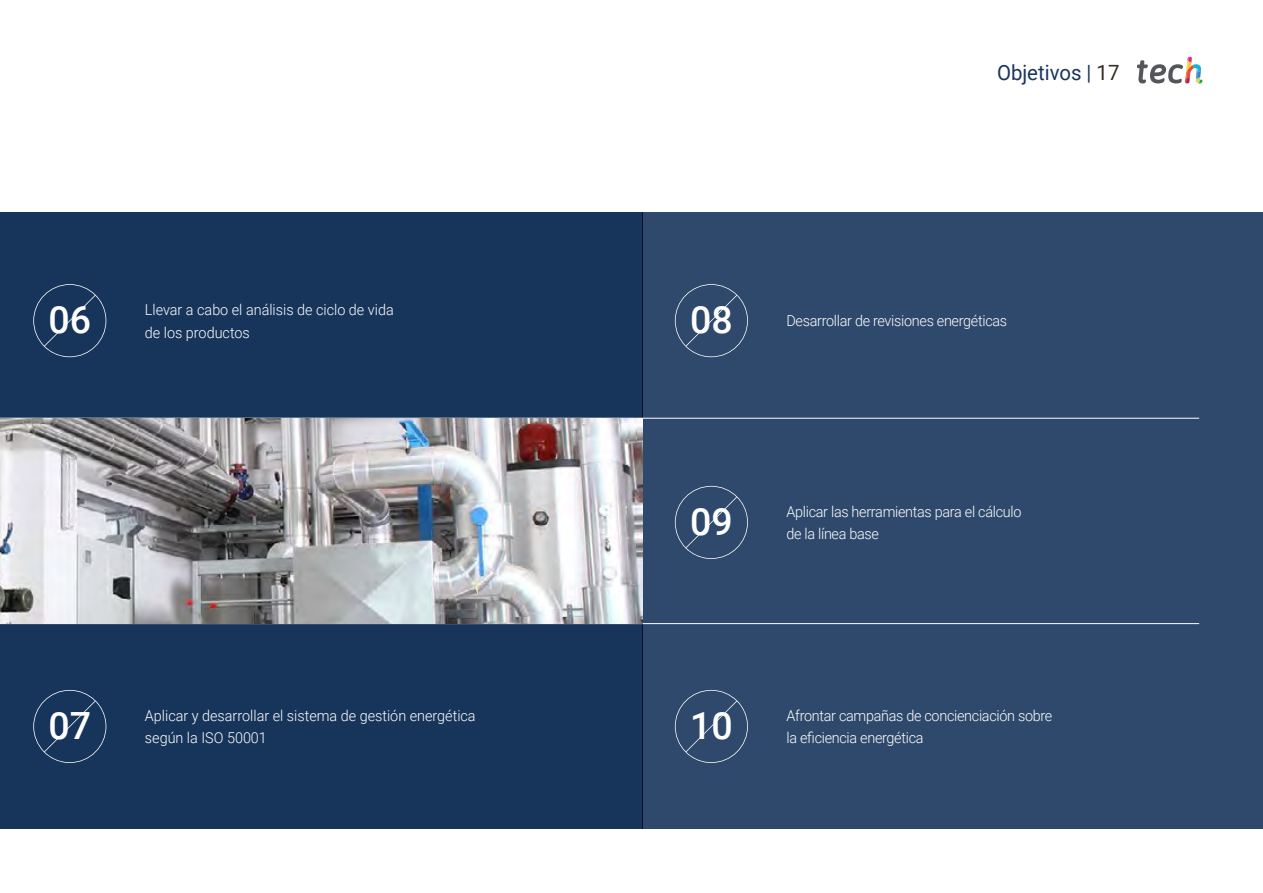
<style>
.page{position:relative;width:1263px;height:893px;background:#fff}
.page>*{position:absolute;margin:0;border:0;box-sizing:border-box;transform-origin:0 0}
.t1{font:500 37.5px "Roboto";color:#fff}
.t2{font:21px "Roboto";color:#1a355c}
.t3{font:300 15px/22.5px "Roboto";letter-spacing:-.02em;color:#fff;scale:.96 1}
.t4{font:300 15px/22.5px "Roboto";color:#fff;scale:.96 1}
.s1{color:#312e20}
</style>
<div class="page">
<svg style="left:1137px;top:57px;width:65px;height:27px"></svg>
<div style="left:0;top:213px;width:642px;height:616px;background:#17355b"></div>
<div style="left:642px;top:213px;width:621px;height:616px;background:#2e496b"></div>
<svg style="left:33px;top:284px;width:73px;height:73px"></svg>
<svg style="left:33px;top:690px;width:73px;height:73px"></svg>
<svg style="left:675px;top:284px;width:73px;height:73px"></svg>
<svg style="left:675px;top:486px;width:73px;height:73px"></svg>
<svg style="left:675px;top:690px;width:73px;height:73px"></svg>
<hr style="left:0;top:418px;width:1199px;height:1px;background:#fff">
<hr style="left:0;top:623px;width:1199px;height:1px;background:#fff">
<img style="left:0;top:418px;width:642px;height:205px">
<h1 class="t1" style="left:49px;top:294px;width:44px">06</h1>
<p class="t4" style="left:145px;top:298px;width:261px">Llevar a cabo el análisis de ciclo de vida de los productos</p>
<h1 class="t1" style="left:49px;top:699px;width:44px">07</h1>
<p class="t4" style="left:145px;top:704px;width:346px">Aplicar y desarrollar el sistema de gestión energética según la ISO 50001</p>
<h2 class="t2" style="left:997px;top:57px;width:124px">Objetivos | <span class="s1">17</span></h2>
<h1 class="t1" style="left:690px;top:294px;width:44px">08</h1>
<p class="t3" style="left:786px;top:309px;width:231px">Desarrollar de revisiones energéticas</p>
<h1 class="t1" style="left:690px;top:495px;width:44px">09</h1>
<p class="t3" style="left:786px;top:500px;width:246px">Aplicar las herramientas para el cálculo de la línea base</p>
<h1 class="t1" style="left:690px;top:699px;width:44px">10</h1>
<p class="t3" style="left:786px;top:704px;width:278px">Afrontar campañas de concienciación sobre la eficiencia energética</p>
</div>
